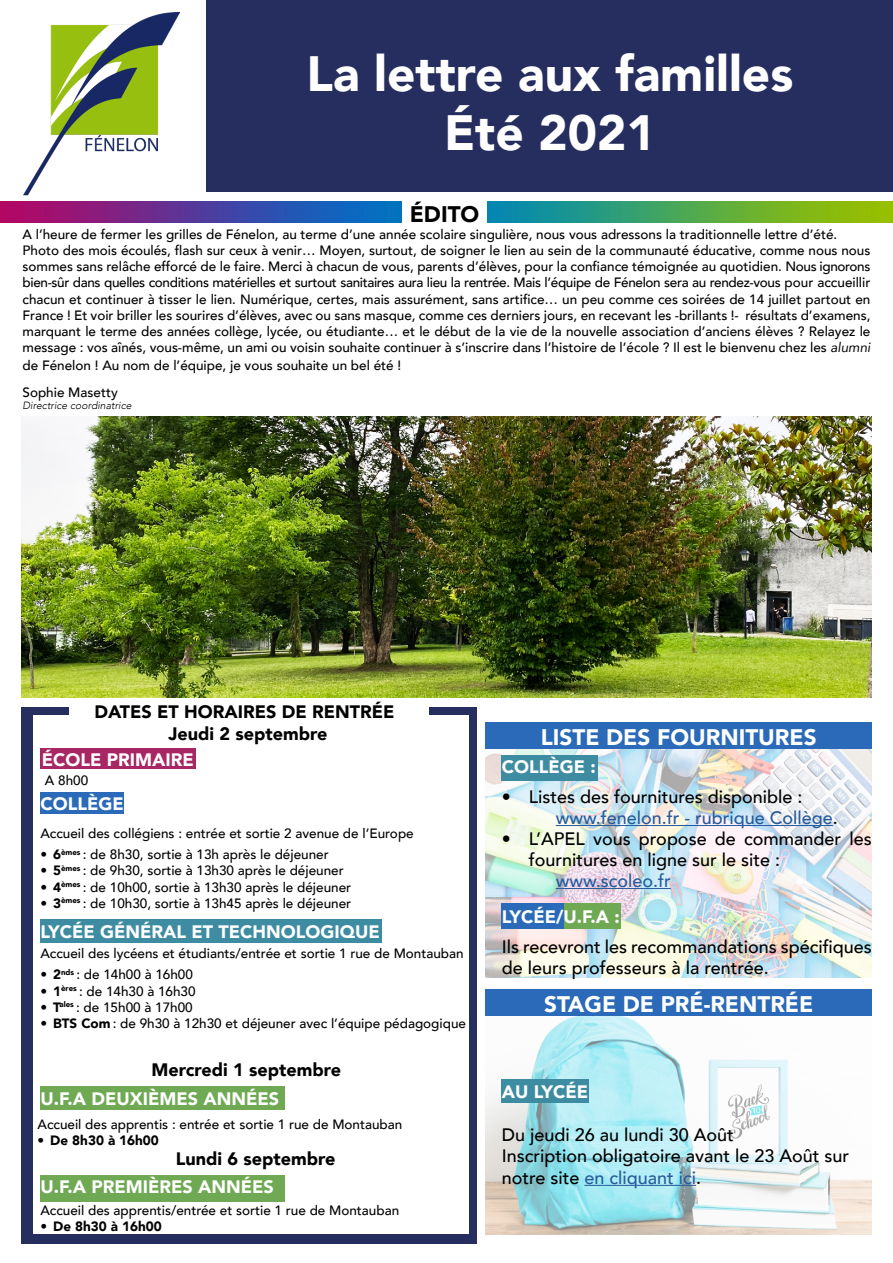
<style>
.page{position:relative;width:893px;height:1263px;background:#fff}
.page>*{position:absolute;margin:0;border:0;box-sizing:border-box;transform-origin:0 0}
.t1{font:900 49.5px/59.4px "Avenir";color:#fff;text-align:center}
.t2{font:900 22.5px "Avenir";color:#fff}
.t3{font:900 22.5px "Avenir";color:#000}
.t4{font:500 18px/21px "Avenir";color:#000}
.t5{font:900 18px "Avenir";color:#fff}
.t6{font:900 18px "Avenir";color:#020203}
.t7{font:900 18px "Avenir";color:#000}
.t8{font:500 18px "Avenir";color:#275b9b}
.t9{font:500 13.5px/16.2px "Avenir";color:#000}
.t10{font:500 13.5px "Avenir";color:#020203}
.t11{font:900 13.5px "Avenir";color:#020203}
.t12{font:italic 300 10.5px "Avenir";color:#000}
.s1{font-weight:400;font-style:italic}
.s2{font-weight:900}
.s3{color:#275b9b}
</style>
<div class="page">
<img style="left:486px;top:749px;width:386px;height:228px">
<img style="left:0;top:201px;width:893px;height:22px">
<img style="left:23px;top:13px;width:157px;height:210px">
<div style="left:21px;top:707px;width:48px;height:8px;background:#252e5f"></div>
<div style="left:429px;top:707px;width:48px;height:8px;background:#252e5f"></div>
<div style="left:21px;top:715px;width:12px;height:528px;background:#252e5f"></div>
<div style="left:469px;top:713px;width:8px;height:530px;background:#252e5f"></div>
<div style="left:33px;top:1234px;width:436px;height:9px;background:#252e5f"></div>
<div style="left:40px;top:792px;width:84px;height:22px;background:#2a6ab9"></div>
<div style="left:40px;top:920px;width:342px;height:23px;background:#3e8ca1"></div>
<div style="left:207px;top:0;width:686px;height:192px;background:#252e5f"></div>
<img style="left:21px;top:417px;width:851px;height:280px">
<div style="left:486px;top:723px;width:386px;height:26px;background:#2a6ab9"></div>
<div style="left:402px;top:199px;width:85px;height:27px;background:#fff"></div>
<img style="left:486px;top:1015px;width:386px;height:219px">
<div style="left:486px;top:989px;width:386px;height:26px;background:#2a6ab9"></div>
<div style="left:40px;top:1086px;width:245px;height:24px;background:#6fa953"></div>
<div style="left:40px;top:1175px;width:245px;height:26px;background:#6fa953"></div>
<div style="left:40px;top:748px;width:155px;height:20px;background:#a72663"></div>
<div style="left:502px;top:1079px;width:87px;height:24px;background:#3e8ca1"></div>
<div style="left:502px;top:755px;width:96px;height:25px;background:#3e8ca1"></div>
<hr style="left:584px;top:1185px;width:112px;height:1px;background:#275b9b">
<div style="left:502px;top:903px;width:62px;height:26px;background:#2a6ab9"></div>
<div style="left:564px;top:903px;width:57px;height:26px;background:#6fa953"></div>
<hr style="left:556px;top:825px;width:277px;height:1px;background:#275b9b">
<hr style="left:556px;top:888px;width:115px;height:1px;background:#275b9b">
<h1 class="t1" style="left:306px;top:42px;width:488px">La lettre aux familles<br>Été 2021</h1>
<h2 class="t3" style="left:410px;top:195px;width:71px">ÉDITO</h2>
<p class="t9" style="left:23px;top:225px;width:849px">A l’heure de fermer les grilles de Fénelon, au terme d’une année scolaire singulière, nous vous adressons la traditionnelle lettre d’été.<br>Photo des mois écoulés, flash sur ceux à venir… Moyen, surtout, de soigner le lien au sein de la communauté éducative, comme nous nous sommes sans relâche efforcé de le faire. Merci à chacun de vous, parents d’élèves, pour la confiance témoignée au quotidien. Nous ignorons bien-sûr dans quelles conditions matérielles et surtout sanitaires aura lieu la rentrée. Mais l’équipe de Fénelon sera au rendez-vous pour accueillir chacun et continuer à tisser le lien. Numérique, certes, mais assurément, sans artifice… un peu comme ces soirées de 14 juillet partout en France ! Et voir briller les sourires d’élèves, avec ou sans masque, comme ces derniers jours, en recevant les -brillants !- résultats d’examens, marquant le terme des années collège, lycée, ou étudiante… et le début de la vie de la nouvelle association d’anciens élèves ? Relayez le message : vos aînés, vous-même, un ami ou voisin souhaite continuer à s’inscrire dans l’histoire de l’école ? Il est le bienvenu chez les <span class="s1">alumni</span></p>
<p class="t9" style="left:23px;top:351px;width:380px;line-height:27px">de Fénelon ! Au nom de l’équipe, je vous souhaite un bel été !<br>Sophie Masetty</p>
<p class="t12" style="left:23px;top:399px;width:111px">Directrice coordinatrice</p>
<h3 class="t7" style="left:94px;top:696px;width:301px">DATES ET HORAIRES DE RENTRÉE</h3>
<h3 class="t6" style="left:169px;top:718px;width:160px">Jeudi 2 septembre</h3>
<h3 class="t5" style="left:42px;top:745px;width:153px">ÉCOLE PRIMAIRE</h3>
<p class="t10" style="left:45px;top:769px;width:45px">A 8h00</p>
<h3 class="t5" style="left:41px;top:788px;width:85px">COLLÈGE</h3>
<p class="t10" style="left:40px;top:822px;width:375px">Accueil des collégiens : entrée et sortie 2 avenue de l’Europe</p>
<p class="t10" style="left:40px;top:843px;width:290px"><span class="s2">• 6</span><sup>èmes</sup> : de 8h30, sortie à 13h après le déjeuner</p>
<p class="t10" style="left:40px;top:859px;width:305px"><span class="s2">• 5</span><sup>èmes</sup> : de 9h30, sortie à 13h30 après le déjeuner</p>
<p class="t10" style="left:40px;top:875px;width:312px"><span class="s2">• 4</span><sup>èmes</sup> : de 10h00, sortie à 13h30 après le déjeuner</p>
<p class="t10" style="left:40px;top:891px;width:312px"><span class="s2">• 3</span><sup>èmes</sup> : de 10h30, sortie à 13h45 après le déjeuner</p>
<p class="t10" style="left:40px;top:942px;width:425px">Accueil des lycéens et étudiants/entrée et sortie 1 rue de Montauban</p>
<p class="t10" style="left:40px;top:963px;width:154px"><span class="s2">• 2</span><sup>nds</sup> : de 14h00 à 16h00</p>
<p class="t10" style="left:40px;top:979px;width:157px"><span class="s2">• 1</span><sup>ères</sup> : de 14h30 à 16h30</p>
<p class="t10" style="left:40px;top:995px;width:154px"><span class="s2">• T</span><sup>ales</sup> : de 15h00 à 17h00</p>
<p class="t10" style="left:40px;top:1011px;width:427px"><span class="s2">• BTS Com</span> : de 9h30 à 12h30 et déjeuner avec l’équipe pédagogique</p>
<h3 class="t5" style="left:40px;top:916px;width:341px">LYCÉE GÉNÉRAL ET TECHNOLOGIQUE</h3>
<h3 class="t6" style="left:151px;top:1054px;width:191px">Mercredi 1 septembre</h3>
<h3 class="t5" style="left:40px;top:1083px;width:240px">U.F.A DEUXIÈMES ANNÉES</h3>
<p class="t10" style="left:38px;top:1113px;width:366px">Accueil des apprentis : entrée et sortie 1 rue de Montauban</p>
<p class="t11" style="left:38px;top:1129px;width:123px">• De 8h30 à 16h00</p>
<h3 class="t6" style="left:176px;top:1143px;width:161px">Lundi 6 septembre</h3>
<h3 class="t5" style="left:40px;top:1171px;width:235px">U.F.A PREMIÈRES ANNÉES</h3>
<p class="t10" style="left:40px;top:1199px;width:360px">Accueil des apprentis/entrée et sortie 1 rue de Montauban</p>
<p class="t11" style="left:40px;top:1215px;width:123px">• De 8h30 à 16h00</p>
<h2 class="t2" style="left:541px;top:718px;width:277px">LISTE DES FOURNITURES</h2>
<h3 class="t5" style="left:502px;top:751px;width:95px">COLLÈGE :</h3>
<h3 class="t4" style="left:556px;top:785px;width:284px;text-indent:-54px">• Listes des fournitures disponible : <span class="s3">www.fenelon.fr - rubrique Collège</span>.</h3>
<h3 class="t4" style="left:529px;top:827px;width:344px;text-indent:-27px">• L’APEL vous propose de commander les fournitures en ligne sur le site :</h3>
<h3 class="t8" style="left:556px;top:865px;width:117px">www.scoleo.fr</h3>
<h3 class="t5" style="left:502px;top:901px;width:120px">LYCÉE/U.F.A :</h3>
<h3 class="t4" style="left:502px;top:935px;width:371px">Ils recevront les recommandations spécifiques de leurs professeurs à la rentrée.</h3>
<h2 class="t2" style="left:544px;top:985px;width:271px">STAGE DE PRÉ-RENTRÉE</h2>
<h3 class="t5" style="left:502px;top:1076px;width:88px">AU LYCÉE</h3>
<h3 class="t4" style="left:502px;top:1123px;width:349px;line-height:21.6px">Du jeudi 26 au lundi 30 Août<br>Inscription obligatoire avant le 23 Août sur notre site <span class="s3">en cliquant ici</span>.</h3>
</div>
